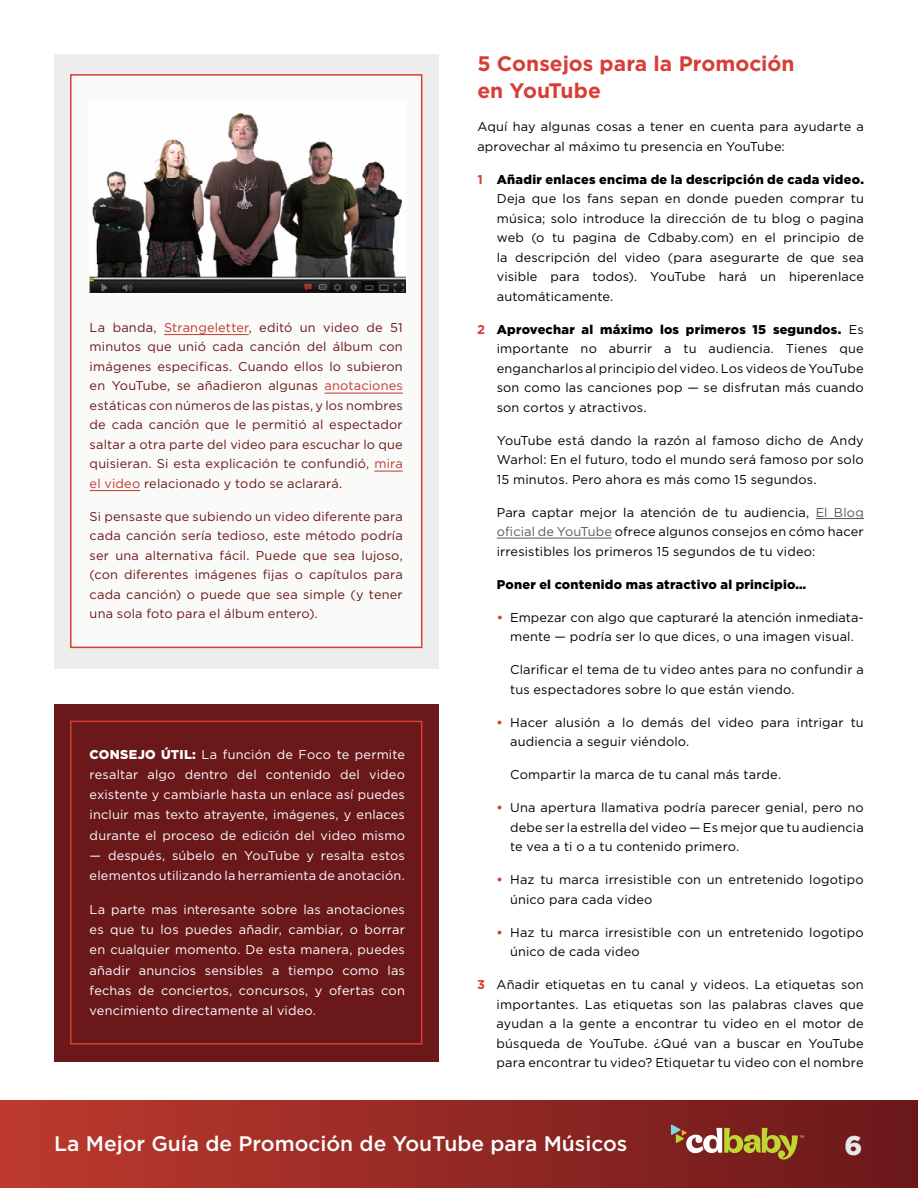
<style>
.page{position:relative;width:918px;height:1188px;background:#fff}
.page>*{position:absolute;margin:0;border:0;box-sizing:border-box;transform-origin:0 0}
.t1{font:900 27px "Gotham";color:#e6e7e8}
.t2{font:500 21px "Gotham";color:#fff}
.t3{font:700 21px/27px "Gotham";color:#d73e36}
.t4{font:12.75px/19.5px "Gotham";letter-spacing:.015em;color:#000;text-align:justify}
.t5{font:12.75px/19.5px "Gotham";letter-spacing:.015em;color:#6a181a;text-align:justify}
.t6{font:12.75px/20.2px "Gotham";letter-spacing:.015em;color:#fff;text-align:justify}
.t7{font:900 12.75px "Gotham";letter-spacing:.02em;color:#000}
.t8{font:900 12.75px "Gotham";letter-spacing:.105em;color:#fff}
.s1{color:#be3a2e}
.s2{font-weight:900}
.s3{font-weight:700;color:#d73e36}
.s4{color:#58595b}
</style>
<div class="page">
<div style="left:0;top:1101px;width:918px;height:87px;background:linear-gradient(to right,#be3a2e,#6a181a)"></div>
<hr style="left:816px;top:518px;width:48px;height:1px;background:#58595b">
<hr style="left:497px;top:538px;width:115px;height:1px;background:#58595b">
<div style="left:54px;top:704px;width:384px;height:358px;background:#6a181a"></div>
<div style="left:70px;top:721px;width:352px;height:324px;background:#6a181a;border:2px solid #d73e36"></div>
<div style="left:54px;top:54px;width:384px;height:614px;background:#edeeec"></div>
<div style="left:70px;top:74px;width:352px;height:574px;background:#fafaf9;border:2px solid #d73e36"></div>
<hr style="left:164px;top:334px;width:85px;height:1px;background:#be3a2e">
<hr style="left:325px;top:393px;width:78px;height:1px;background:#be3a2e">
<svg style="left:374px;top:471px;width:29px;height:1px"></svg>
<hr style="left:90px;top:490px;width:50px;height:1px;background:#be3a2e">
<img style="left:90px;top:113px;width:316px;height:179px">
<svg style="left:671px;top:1125px;width:133px;height:35px;background:#98623a"></svg>
<p class="t5" style="left:90px;top:317px;width:315px">La banda, <span class="s1">Strangeletter</span>, editó un video de 51 minutos que unió cada canción del álbum con imágenes especificas. Cuando ellos lo subieron en YouTube, se añadieron algunas <span class="s1">anotaciones </span>estáticas con números de las pistas, y los nombres de cada canción que le permitió al espectador saltar a otra parte del video para escuchar lo que quisieran. Si esta explicación te confundió, <span class="s1">mira el video</span> relacionado y todo se aclarará.</p>
<p class="t5" style="left:90px;top:506px;width:315px">Si pensaste que subiendo un video diferente para cada canción sería tedioso, este método podría ser una alternativa fácil. Puede que sea lujoso, (con diferentes imágenes fijas o capítulos para cada canción) o puede que sea simple (y tener una sola foto para el álbum entero).</p>
<p class="t8" style="left:90px;top:747px;width:85px">Conse jo Útil</p>
<p class="t6" style="left:90px;top:744px;width:317px;text-indent:103px"><span class="s2">:</span> La función de Foco te permite resaltar algo dentro del contenido del video existente y cambiarle hasta un enlace así puedes incluir mas texto atrayente, imágenes, y enlaces durante el proceso de edición del video mismo</p>
<p class="t6" style="left:90px;top:845px;width:317px">— después, súbelo en YouTube y resalta estos elementos utilizando la herramienta de anotación.</p>
<p class="t6" style="left:90px;top:899px;width:317px">La parte mas interesante sobre las anotaciones es que tu los puedes añadir, cambiar, o borrar en cualquier momento. De esta manera, puedes añadir anuncios sensibles a tiempo como las fechas de conciertos, concursos, y ofertas con vencimiento directamente al video.</p>
<h2 class="t3" style="left:477px;top:50px;width:319px">5 Consejos para la Promoción en YouTube</h2>
<p class="t4" style="left:477px;top:117px;width:388px">Aquí hay algunas cosas a tener en cuenta para ayudarte a aprovechar al máximo tu presencia en YouTube:</p>
<p class="t4" style="left:497px;top:169px;width:369px;text-indent:-19px"><span class="s3">1</span> <span class="s2">Añadir enlaces encima de la descripción de cada video.<br></span>Deja que los fans sepan en donde pueden comprar tu música; solo introduce la dirección de tu blog o pagina web (o tu pagina de Cdbaby.com) en el principio de la descripción del video (para asegurarte de que sea visible para todos). YouTube hará un hiperenlace automáticamente.</p>
<p class="t4" style="left:497px;top:319px;width:369px;text-indent:-19px"><span class="s3">2</span> <span class="s2">Aprovechar al máximo los primeros 15 segundos.</span> Es importante no aburrir a tu audiencia. Tienes que engancharlos al principio del video. Los videos de YouTube son como las canciones pop — se disfrutan más cuando son cortos y atractivos.</p>
<p class="t4" style="left:497px;top:430px;width:369px">YouTube está dando la razón al famoso dicho de Andy Warhol: En el futuro, todo el mundo será famoso por solo 15 minutos. Pero ahora es más como 15 segundos.</p>
<p class="t4" style="left:497px;top:502px;width:369px">Para captar mejor la atención de tu audiencia, <span class="s4">El Blog oficial de YouTube</span> ofrece algunos consejos en cómo hacer irresistibles los primeros 15 segundos de tu video:</p>
<p class="t7" style="left:497px;top:577px;width:311px">Poner el contenido mas atractivo al principio…</p>
<p class="t4" style="left:497px;top:607px;width:369px;text-align:center"><span class="s3">•</span> Empezar con algo que capturaré la atención inmediata&shy;mente — podría ser lo que dices, o una imagen visual.</p>
<p class="t4" style="left:510px;top:660px;width:355px">Clarificar el tema de tu video antes para no confundir a tus espectadores sobre lo que están viendo.</p>
<p class="t4" style="left:510px;top:712px;width:355px;text-indent:-13px"><span class="s3">•</span> Hacer alusión a lo demás del video para intrigar tu audiencia a seguir viéndolo.</p>
<p class="t4" style="left:510px;top:765px;width:273px">Compartir la marca de tu canal más tarde.</p>
<p class="t4" style="left:510px;top:798px;width:355px;text-indent:-13px"><span class="s3">•</span> Una apertura llamativa podría parecer genial, pero no debe ser la estrella del video — Es mejor que tu audiencia te vea a ti o a tu contenido primero.</p>
<p class="t4" style="left:510px;top:870px;width:355px;text-indent:-13px"><span class="s3">•</span> Haz tu marca irresistible con un entretenido logotipo único para cada video</p>
<p class="t4" style="left:510px;top:922px;width:355px;text-indent:-13px"><span class="s3">•</span> Haz tu marca irresistible con un entretenido logotipo único de cada video</p>
<p class="t4" style="left:497px;top:975px;width:369px;text-indent:-19px"><span class="s3">3</span> Añadir etiquetas en tu canal y videos. La etiquetas son importantes. Las etiquetas son las palabras claves que ayudan a la gente a encontrar tu video en el motor de búsqueda de YouTube. ¿Qué van a buscar en YouTube para encontrar tu video? Etiquetar tu video con el nombre</p>
<h2 class="t2" style="left:54px;top:1131px;width:575px">La Mejor Guía de Promoción de YouTube para Músicos</h2>
<h1 class="t1" style="left:844px;top:1130px;width:19px">6</h1>
</div>
